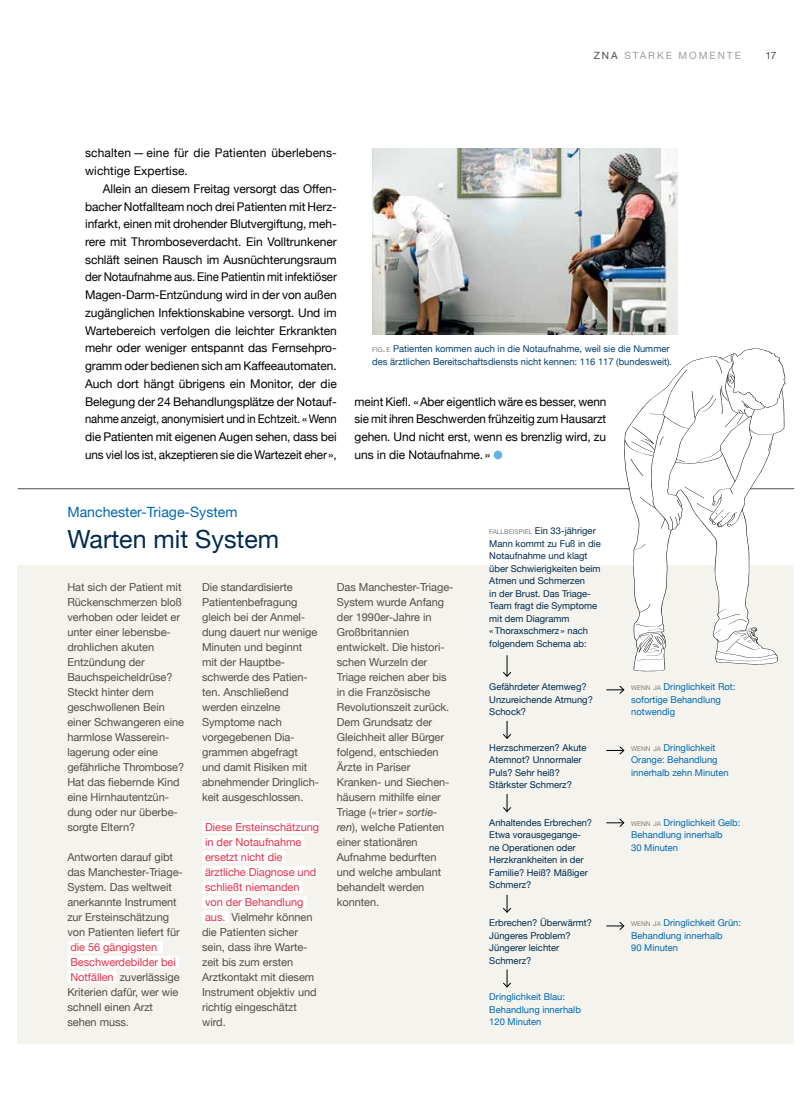
<style>
.page{position:relative;width:812px;height:1106px;background:#fff}
.page>*{position:absolute;margin:0;border:0;box-sizing:border-box;transform-origin:0 0}
.t1{font:25px "Helvetica Neue";color:#002a4f}
.t2{font:14.12px "Helvetica Neue";color:#0069b4}
.t3{font:12px/17.8px "Helvetica Neue";letter-spacing:-.01em;color:#000;text-align:justify}
.t4{font:12px/17.8px "Helvetica Neue";letter-spacing:.01em;color:#000}
.t5{font:11px/15px "Helvetica Neue";letter-spacing:-.005em;color:#564d47}
.t6{font:10px "Helvetica Neue";letter-spacing:.2em;color:#9c9d9d}
.t7{font:10px "Helvetica Neue";color:#494948}
.t8{font:9.38px/12.5px "Helvetica Neue";color:#002a4f}
.t9{font:9.38px/12.5px "Helvetica Neue";color:#0069b4}
.t10{font:9.38px/12.5px "Helvetica Neue";color:#003f6f}
.s1{color:#494948}
.s2{font-size:6.5px;color:#857c78}
.s3{color:#857c78}
.s4{color:#e7324b}
.s5{font-style:italic}
</style>
<div class="page">
<div style="left:18px;top:565px;width:776px;height:478px;background:#f4f3ed"></div>
<hr style="left:18px;top:488px;width:776px;height:1px;background:#494948">
<div style="left:67px;top:940px;width:96px;height:13px;background:#fff"></div>
<div style="left:67px;top:955px;width:112px;height:13px;background:#fff"></div>
<div style="left:67px;top:970px;width:50px;height:13px;background:#fff"></div>
<div style="left:202px;top:820px;width:117px;height:13px;background:#fff"></div>
<div style="left:202px;top:835px;width:102px;height:13px;background:#fff"></div>
<div style="left:202px;top:850px;width:83px;height:13px;background:#fff"></div>
<div style="left:202px;top:865px;width:115px;height:13px;background:#fff"></div>
<div style="left:202px;top:880px;width:100px;height:13px;background:#fff"></div>
<div style="left:202px;top:895px;width:104px;height:13px;background:#fff"></div>
<div style="left:202px;top:910px;width:26px;height:13px;background:#fff"></div>
<svg style="left:633px;top:348px;width:152px;height:323px;fill:#fff"></svg>
<svg style="left:635px;top:544px;width:10px;height:6px"></svg>
<svg style="left:639px;top:604px;width:11px;height:8px"></svg>
<svg style="left:714px;top:609px;width:63px;height:52px"></svg>
<svg style="left:635px;top:624px;width:30px;height:36px"></svg>
<svg style="left:624px;top:353px;width:158px;height:177px"></svg>
<svg style="left:660px;top:519px;width:5px;height:9px"></svg>
<img style="left:372px;top:149px;width:305px;height:186px">
<div style="left:493px;top:450px;width:9px;height:9px;background:#65b2e4;border-radius:50%"></div>
<svg style="left:503px;top:655px;width:8px;height:22px"></svg>
<svg style="left:503px;top:721px;width:8px;height:18px"></svg>
<svg style="left:503px;top:794px;width:8px;height:18px"></svg>
<svg style="left:503px;top:894px;width:8px;height:18px"></svg>
<svg style="left:503px;top:969px;width:8px;height:18px"></svg>
<svg style="left:606px;top:685px;width:18px;height:9px"></svg>
<svg style="left:606px;top:746px;width:18px;height:8px"></svg>
<svg style="left:606px;top:818px;width:18px;height:9px"></svg>
<svg style="left:606px;top:922px;width:18px;height:8px"></svg>
<p class="t6" style="left:593px;top:48px;width:148px"><span class="s1">ZNA</span> STARKE MOMENTE</p>
<p class="t7" style="left:765px;top:48px;width:13px">17</p>
<p class="t4" style="left:85px;top:145px;width:253px">schalten—eine für die Patienten überlebens&shy;wichtige Expertise.</p>
<p class="t3" style="left:85px;top:180px;width:253px;text-indent:18px">Allein an diesem Freitag versorgt das Offen&shy;bacher Notfallteam noch drei Patienten mit Herz&shy;infarkt, einen mit drohender Blutvergiftung, meh&shy;rere mit Thromboseverdacht. Ein Volltrunkener schläft seinen Rausch im Ausnüchterungsraum der Notaufnahme aus. Eine Patientin mit infektiöser Magen-Darm-Entzündung wird in der von außen zugänglichen Infektionskabine versorgt. Und im Wartebereich verfolgen die leichter Erkrankten mehr oder weniger entspannt das Fernsehpro&shy;gramm oder bedienen sich am Kaffeeautomaten.<br>Auch dort hängt übrigens ein Monitor, der die Belegung der 24 Behandlungsplätze der Notauf&shy;nahme anzeigt, anonymisiert und in Echtzeit. «Wenn die Patienten mit eigenen Augen sehen, dass bei uns viel los ist, akzeptieren sie die Wartezeit eher»,</p>
<p class="t10" style="left:372px;top:343px;width:301px"><span class="s2">FIG</span><span class="s3">.</span> <span class="s2">E</span> Patienten kommen auch in die Notaufnahme, weil sie die Nummer des ärztlichen Bereitschaftsdiensts nicht kennen: 116 117 (bundesweit).</p>
<p class="t3" style="left:354px;top:393px;width:253px">meint Kiefl. «Aber eigentlich wäre es besser, wenn sie mit ihren Beschwerden frühzeitig zum Hausarzt gehen. Und nicht erst, wenn es brenzlig wird, zu uns in die Notaufnahme. »</p>
<p class="t2" style="left:67px;top:501px;width:172px">Manchester-Triage-System</p>
<h1 class="t1" style="left:67px;top:520px;width:213px">Warten mit System</h1>
<p class="t5" style="left:67px;top:580px;width:118px">Hat sich der Patient mit<br>Rückenschmerzen bloß verhoben oder leidet er unter einer lebensbe&shy;drohlichen akuten<br>Entzündung der<br>Bauchspeicheldrüse?<br>Steckt hinter dem geschwollenen Bein einer Schwangeren eine harmlose Wasserein&shy;lagerung oder eine gefährliche Thrombose?<br>Hat das fiebernde Kind eine Hirnhautentzün&shy;dung oder nur überbe&shy;sorgte Eltern?</p>
<p class="t5" style="left:67px;top:850px;width:117px">Antworten darauf gibt das Manchester-Triage-<br>System. Das weltweit anerkannte Instrument zur Ersteinschätzung von Patienten liefert für</p>
<p class="t5" style="left:67px;top:940px;width:114px"><span class="s4">die 56 gängigsten<br>Beschwerdebilder bei<br>Notfällen</span> zuverlässige<br>Kriterien dafür, wer wie schnell einen Arzt sehen muss.</p>
<p class="t5" style="left:202px;top:580px;width:118px">Die standardisierte<br>Patientenbefragung gleich bei der Anmel&shy;dung dauert nur wenige<br>Minuten und beginnt mit der Hauptbe&shy;schwerde des Patien&shy;ten. Anschließend werden einzelne<br>Symptome nach vorgegebenen Dia&shy;grammen abgefragt und damit Risiken mit abnehmender Dringlich&shy;keit ausgeschlossen.</p>
<p class="t5" style="left:202px;top:820px;width:118px"><span class="s4">Diese Ersteinschätzung in der Notaufnahme ersetzt nicht die ärztliche Diagnose und schließt niemanden<br>von der Behandlung aus.</span> Vielmehr können die Patienten sicher sein, dass ihre Warte&shy;zeit bis zum ersten<br>Arztkontakt mit diesem<br>Instrument objektiv und richtig eingeschätzt wird.</p>
<p class="t5" style="left:337px;top:580px;width:118px">Das Manchester-Triage-<br>System wurde Anfang der 1990er-Jahre in<br>Großbritannien entwickelt. Die histori&shy;schen Wurzeln der<br>Triage reichen aber bis in die Französische<br>Revolutionszeit zurück.<br>Dem Grundsatz der<br>Gleichheit aller Bürger folgend, entschieden<br>Ärzte in Pariser<br>Kranken- und Siechen&shy;häusern mithilfe einer<br>Triage («trier» <span class="s5">sortie&shy;ren</span>), welche Patienten einer stationären<br>Aufnahme bedurften und welche ambulant behandelt werden konnten.</p>
<p class="t8" style="left:489px;top:525px;width:113px"><span class="s2">FALLBEISPIEL</span> Ein 33-jähriger<br>Mann kommt zu Fuß in die<br>Notaufnahme und klagt über Schwierigkeiten beim<br>Atmen und Schmerzen<br>in der Brust. Das Triage-<br>Team fragt die Symptome mit dem Diagramm «Thoraxschmerz » nach folgendem Schema ab:</p>
<p class="t8" style="left:489px;top:681px;width:105px">Gefährdeter Atemweg?<br>Unzureichende Atmung?<br>Schock?</p>
<p class="t8" style="left:489px;top:741px;width:99px">Herzschmerzen? Akute<br>Atemnot? Unnormaler<br>Puls? Sehr heiß?<br>Stärkster Schmerz?</p>
<p class="t8" style="left:489px;top:816px;width:104px">Anhaltendes Erbrechen?<br>Etwa vorausgegange&shy;ne Operationen oder<br>Herzkrankheiten in der<br>Familie? Heiß? Mäßiger<br>Schmerz?</p>
<p class="t8" style="left:489px;top:917px;width:104px">Erbrechen? Überwärmt?<br>Jüngeres Problem?<br>Jüngerer leichter<br>Schmerz?</p>
<p class="t9" style="left:489px;top:991px;width:93px">Dringlichkeit Blau:<br>Behandlung innerhalb<br>120 Minuten</p>
<p class="t9" style="left:631px;top:681px;width:106px"><span class="s2">WENN JA</span> Dringlichkeit Rot: sofortige Behandlung notwendig</p>
<p class="t9" style="left:631px;top:741px;width:99px"><span class="s2">WENN JA</span> Dringlichkeit<br>Orange: Behandlung innerhalb zehn Minuten</p>
<p class="t9" style="left:631px;top:816px;width:111px"><span class="s2">WENN JA</span> Dringlichkeit Gelb:<br>Behandlung innerhalb<br>30 Minuten</p>
<p class="t9" style="left:631px;top:917px;width:111px"><span class="s2">WENN JA</span> Dringlichkeit Grün:<br>Behandlung innerhalb<br>90 Minuten</p>
</div>
